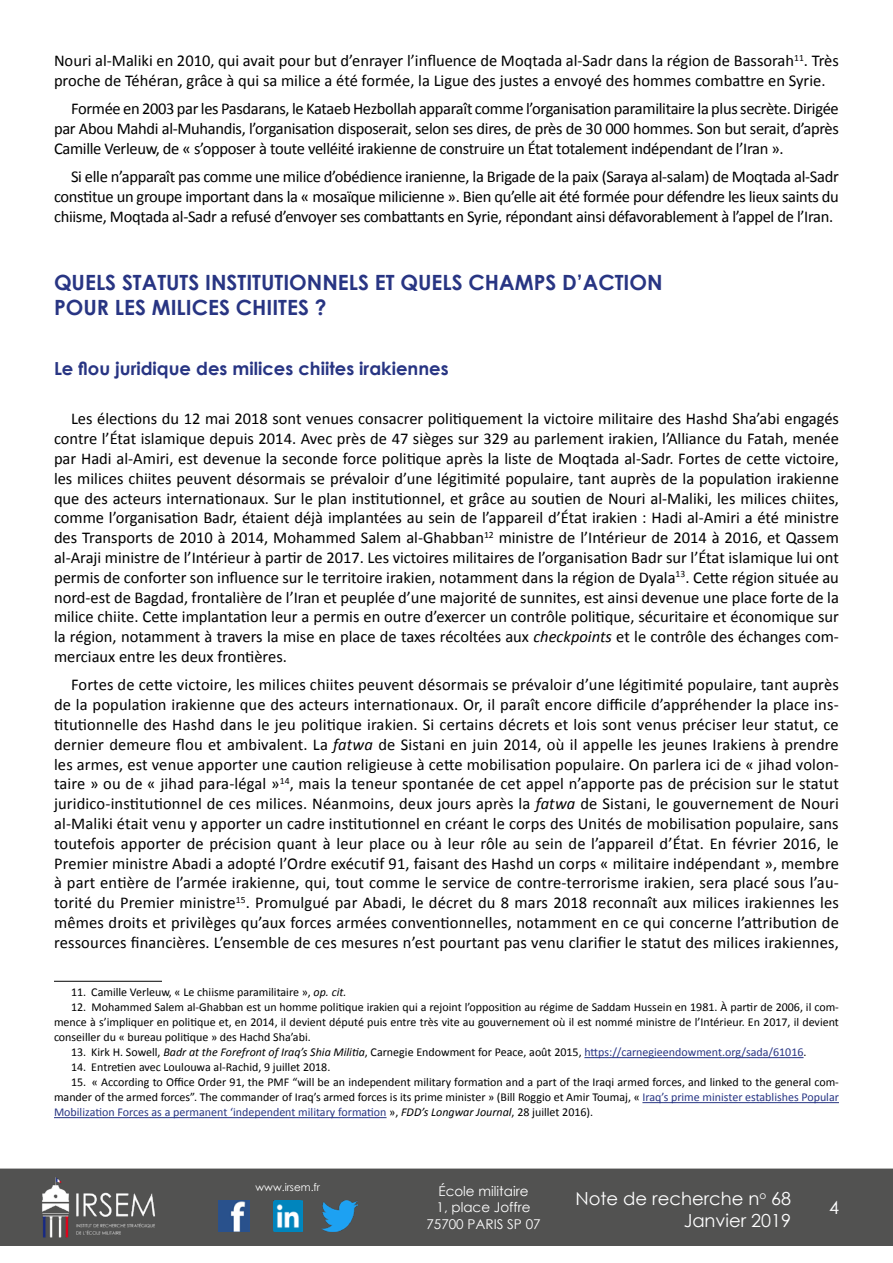
<style>
.page{position:relative;width:893px;height:1263px;background:#fff}
.page>*{position:absolute;margin:0;border:0;box-sizing:border-box;transform-origin:0 0}
.t1{font:700 21px/25.2px "Century Gothic";color:#283583}
.t2{font:700 18px "Century Gothic";color:#283583}
.t3{font:18px/21.6px "Century Gothic";color:#fff;text-align:right}
.t4{font:16.5px/19.8px "Calibri";color:#000;text-align:justify}
.t5{font:13.5px/16.2px "Century Gothic";color:#fff;text-align:center}
.t6{font:12px/15px "Calibri";color:#000;text-align:justify}
.t7{font:10.5px "Century Gothic";color:#fff}
.s1{font-style:italic}
.s2{color:#283583}
</style>
<div class="page">
<div style="left:0;top:1168px;width:893px;height:78px;background:#525251;border:2px solid #525251"></div>
<img style="left:39px;top:1169px;width:117px;height:76px">
<img style="left:322px;top:1200px;width:36px;height:32px">
<img style="left:218px;top:1200px;width:31px;height:32px">
<img style="left:274px;top:1200px;width:28px;height:32px">
<hr style="left:54px;top:981px;width:108px;height:1px;background:#000">
<hr style="left:584px;top:1057px;width:220px;height:1px;background:#283583">
<hr style="left:642px;top:1102px;width:197px;height:1px;background:#283583">
<hr style="left:54px;top:1117px;width:333px;height:1px;background:#283583">
<p class="t4" style="left:54px;top:51px;width:786px">Nouri al-Maliki en 2010, qui avait pour but d’enrayer l’influence de Moqtada al-Sadr dans la région de Bassorah<sup>11</sup>. Très proche de Téhéran, grâce à qui sa milice a été formée, la Ligue des justes a envoyé des hommes combattre en Syrie.</p>
<p class="t4" style="left:54px;top:99px;width:786px;text-indent:17px">Formée en 2003 par les Pasdarans, le Kataeb Hezbollah apparaît comme l’organisation paramilitaire la plus secrète. Dirigée par Abou Mahdi al-Muhandis, l’organisation disposerait, selon ses dires, de près de 30 000 hommes. Son but serait, d’après Camille Verleuw, de « s’opposer à toute velléité irakienne de construire un État totalement indépendant de l’Iran ».</p>
<p class="t4" style="left:54px;top:167px;width:786px;text-indent:17px">Si elle n’apparaît pas comme une milice d’obédience iranienne, la Brigade de la paix (Saraya al-salam) de Moqtada al-Sadr constitue un groupe important dans la « mosaïque milicienne ». Bien qu’elle ait été formée pour défendre les lieux saints du chiisme, Moqtada al-Sadr a refusé d’envoyer ses combattants en Syrie, répondant ainsi défavorablement à l’appel de l’Iran.</p>
<p class="t1" style="left:54px;top:269px;width:610px">QUELS STATUTS INSTITUTIONNELS ET QUELS CHAMPS D’ACTION<br>POUR LES MILICES CHIITES ?</p>
<p class="t2" style="left:54px;top:355px;width:396px">Le flou juridique des milices chiites irakiennes</p>
<p class="t4" style="left:54px;top:409px;width:786px;text-indent:17px">Les élections du 12 mai 2018 sont venues consacrer politiquement la victoire militaire des Hashd Sha’abi engagés contre l’État islamique depuis 2014. Avec près de 47 sièges sur 329 au parlement irakien, l’Alliance du Fatah, menée par Hadi al-Amiri, est devenue la seconde force politique après la liste de Moqtada al-Sadr. Fortes de cette victoire, les milices chiites peuvent désormais se prévaloir d’une légitimité populaire, tant auprès de la population irakienne que des acteurs internationaux. Sur le plan institutionnel, et grâce au soutien de Nouri al-Maliki, les milices chiites, comme l’organisation Badr, étaient déjà implantées au sein de l’appareil d’État irakien : Hadi al-Amiri a été ministre des Transports de 2010 à 2014, Mohammed Salem al-Ghabban<sup>12</sup> ministre de l’Intérieur de 2014 à 2016, et Qassem al-Araji ministre de l’Intérieur à partir de 2017. Les victoires militaires de l’organisation Badr sur l’État islamique lui ont permis de conforter son influence sur le territoire irakien, notamment dans la région de Dyala<sup>13</sup>. Cette région située au nord-est de Bagdad, frontalière de l’Iran et peuplée d’une majorité de sunnites, est ainsi devenue une place forte de la milice chiite. Cette implantation leur a permis en outre d’exercer un contrôle politique, sécuritaire et économique sur la région, notamment à travers la mise en place de taxes récoltées aux <span class="s1">checkpoints</span> et le contrôle des échanges com&shy;merciaux entre les deux frontières.</p>
<p class="t4" style="left:54px;top:675px;width:786px;text-indent:17px">Fortes de cette victoire, les milices chiites peuvent désormais se prévaloir d’une légitimité populaire, tant auprès de la population irakienne que des acteurs internationaux. Or, il paraît encore difficile d’appréhender la place ins&shy;titutionnelle des Hashd dans le jeu politique irakien. Si certains décrets et lois sont venus préciser leur statut, ce dernier demeure flou et ambivalent. La <span class="s1">fatwa</span> de Sistani en juin 2014, où il appelle les jeunes Irakiens à prendre les armes, est venue apporter une caution religieuse à cette mobilisation populaire. On parlera ici de « jihad volon&shy;taire » ou de « jihad para-légal »<sup>14</sup>, mais la teneur spontanée de cet appel n’apporte pas de précision sur le statut juridico-institutionnel de ces milices. Néanmoins, deux jours après la <span class="s1">fatwa</span> de Sistani, le gouvernement de Nouri al-Maliki était venu y apporter un cadre institutionnel en créant le corps des Unités de mobilisation populaire, sans toutefois apporter de précision quant à leur place ou à leur rôle au sein de l’appareil d’État. En février 2016, le Premier ministre Abadi a adopté l’Ordre exécutif 91, faisant des Hashd un corps « militaire indépendant », membre à part entière de l’armée irakienne, qui, tout comme le service de contre-terrorisme irakien, sera placé sous l’au&shy;torité du Premier ministre<sup>15</sup>. Promulgué par Abadi, le décret du 8 mars 2018 reconnaît aux milices irakiennes les mêmes droits et privilèges qu’aux forces armées conventionnelles, notamment en ce qui concerne l’attribution de ressources financières. L’ensemble de ces mesures n’est pourtant pas venu clarifier le statut des milices irakiennes,</p>
<p class="t6" style="left:71px;top:985px;width:277px">11. Camille Verleuw, « Le chiisme paramilitaire », <span class="s1">op. cit.</span></p>
<p class="t6" style="left:54px;top:1000px;width:786px;text-indent:17px">12. Mohammed Salem al-Ghabban est un homme politique irakien qui a rejoint l’opposition au régime de Saddam Hussein en 1981. À partir de 2006, il com&shy;mence à s’impliquer en politique et, en 2014, il devient député puis entre très vite au gouvernement où il est nommé ministre de l’Intérieur. En 2017, il devient conseiller du « bureau politique » des Hachd Sha’abi.</p>
<p class="t6" style="left:71px;top:1045px;width:737px">13. Kirk H. Sowell, <span class="s1">Badr at the Forefront of Iraq’s Shia Militia</span>, Carnegie Endowment for Peace, août 2015, <span class="s2">https://carnegieendowment.org/sada/61016</span>.</p>
<p class="t6" style="left:71px;top:1060px;width:261px">14. Entretien avec Loulouwa al-Rachid, 9 juillet 2018.</p>
<p class="t6" style="left:54px;top:1075px;width:786px;text-indent:17px">15. « According to Office Order 91, the PMF “will be an independent military formation and a part of the Iraqi armed forces, and linked to the general com&shy;mander of the armed forces”. The commander of Iraq’s armed forces is its prime minister » (Bill Roggio et Amir Toumaj, « <span class="s2">Iraq’s prime minister establishes Popular Mobilization Forces as a permanent ‘independent military formation</span> », <span class="s1">FDD’s Longwar Journal</span>, 28 juillet 2016).</p>
<p class="t7" style="left:256px;top:1179px;width:66px">www.irsem.fr</p>
<p class="t5" style="left:426px;top:1183px;width:116px">École militaire<br>1, place Joffre<br>75700 PARIS SP 07</p>
<p class="t3" style="left:575px;top:1187px;width:217px">Note de recherche n<sup>o</sup> 68<br>Janvier 2019</p>
<p class="t3" style="left:829px;top:1196px;width:11px">4</p>
</div>
